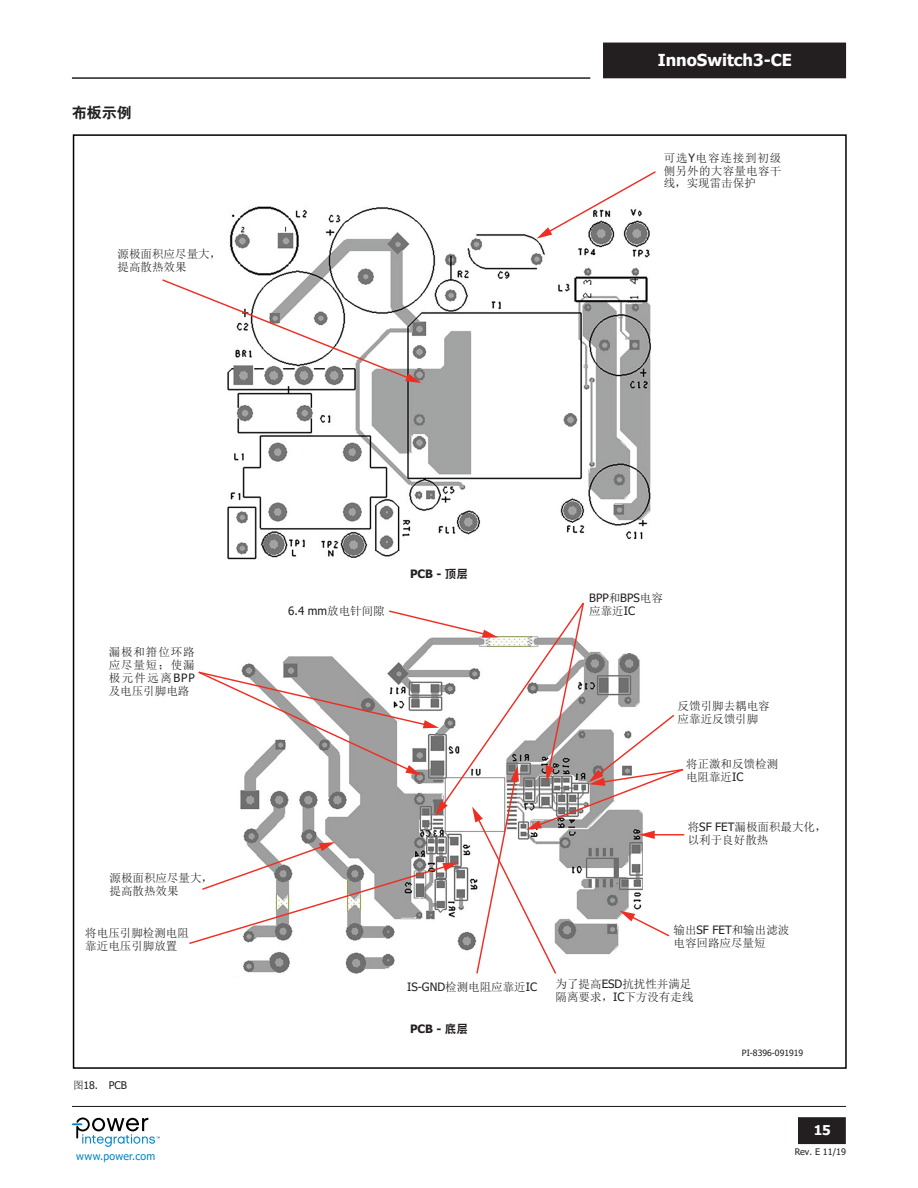
<style>
.page{position:relative;width:918px;height:1188px;background:#fff}
.page>*{position:absolute;margin:0;border:0;box-sizing:border-box;transform-origin:0 0}
.t1{font:700 16.5px "Tahoma";color:#fff}
.Body_Copy_Header{font:15px "Heiti CSEG";color:#231f20}
.t2{font:700 13.5px "Tahoma";color:#fff}
.t3{font:11.55px/12.9px "Sim Sun";color:#231f20}
.t4{font:11.55px "Tahoma";color:#231f20}
.t5{font:700 11.55px "Tahoma";color:#231f20}
.t6{font:10.5px "Tahoma";letter-spacing:.025em;color:#0083ca}
.Figure_Copy{font:10.5px "Tahoma";color:#231f20}
.t7{font:9px "Tahoma";color:#231f20}
.t8{font:8.7px "Tahoma";color:#231f20}
.s1{font-family:"Tahoma"}
.s2{font-family:"Sim Sun"}
.s3{font-family:"DF Hei W9";font-weight:400}
</style>
<div class="page">
<hr style="left:72px;top:1106px;width:774px;height:1px;background:#231f20">
<hr style="left:72px;top:77px;width:518px;height:2px;background:#231f20">
<div style="left:799px;top:1118px;width:46px;height:25px;background:#231f20"></div>
<div style="left:798px;top:1117px;width:48px;height:27px;border:2px solid #231f20"></div>
<div style="left:604px;top:43px;width:241px;height:35px;background:#231f20"></div>
<svg style="left:72px;top:1118px;width:88px;height:29px"></svg>
<img style="left:227px;top:206px;width:424px;height:354px">
<svg style="left:537px;top:171px;width:119px;height:68px"></svg>
<svg style="left:162px;top:278px;width:259px;height:105px"></svg>
<svg style="left:189px;top:602px;width:496px;height:372px"></svg>
<p class="Body_Copy_Header" style="left:72px;top:105px;width:61px">布板示例</p>
<p class="t3" style="left:118px;top:248px;width:105px">源极面积应尽量大，提高散热效果</p>
<h1 class="t1" style="left:658px;top:48px;width:136px">InnoSwitch3-CE</h1>
<p class="t3" style="left:664px;top:151px;width:119px;text-align:justify">可选<span class="s1">Y</span>电容连接到初级侧另外的大容量电容干线，实现雷击保护</p>
<p class="t3" style="left:109px;top:645px;width:87px;text-align:justify">漏极和箝位环路应尽量短；使漏极元件远离<span class="s1">BPP</span>及电压引脚电路</p>
<p class="t3" style="left:109px;top:872px;width:105px">源极面积应尽量大，提高散热效果</p>
<p class="t3" style="left:85px;top:926px;width:105px">将电压引脚检测电阻靠近电压引脚放置</p>
<p class="Figure_Copy" style="left:73px;top:1078px;width:55px"><span class="s2">图</span>18. PCB</p>
<p class="t6" style="left:76px;top:1149px;width:81px">www.power.com</p>
<p class="t5" style="left:410px;top:565px;width:59px">PCB - <span class="s3">顶层</span></p>
<p class="t4" style="left:589px;top:590px;width:75px">BPP<span class="s2">和</span>BPS<span class="s2">电容</span></p>
<p class="t4" style="left:288px;top:603px;width:98px">6.4 mm<span class="s2">放电针间隙</span></p>
<p class="t3" style="left:589px;top:605px;width:47px">应靠近<span class="s1">IC</span></p>
<p class="t3" style="left:678px;top:699px;width:94px">反馈引脚去耦电容应靠近反馈引脚</p>
<p class="t3" style="left:686px;top:758px;width:94px">将正激和反馈检测电阻靠近<span class="s1">IC</span></p>
<p class="t3" style="left:688px;top:820px;width:140px">将<span class="s1">SF FET</span>漏极面积最大化，以利于良好散热</p>
<p class="t3" style="left:674px;top:924px;width:117px">输出<span class="s1">SF FET</span>和输出滤波电容回路应尽量短</p>
<p class="t4" style="left:407px;top:979px;width:131px">IS-GND<span class="s2">检测电阻应靠近</span>IC</p>
<p class="t5" style="left:410px;top:1021px;width:59px">PCB - <span class="s3">底层</span></p>
<p class="t3" style="left:556px;top:977px;width:139px">为了提高<span class="s1">ESD</span>抗扰性并满足隔离要求，<span class="s1">IC</span>下方没有走线</p>
<p class="t8" style="left:742px;top:1047px;width:63px">PI-8396-091919</p>
<p class="t2" style="left:814px;top:1121px;width:18px">15</p>
<p class="t7" style="left:795px;top:1146px;width:53px">Rev. E 11/19</p>
</div>
